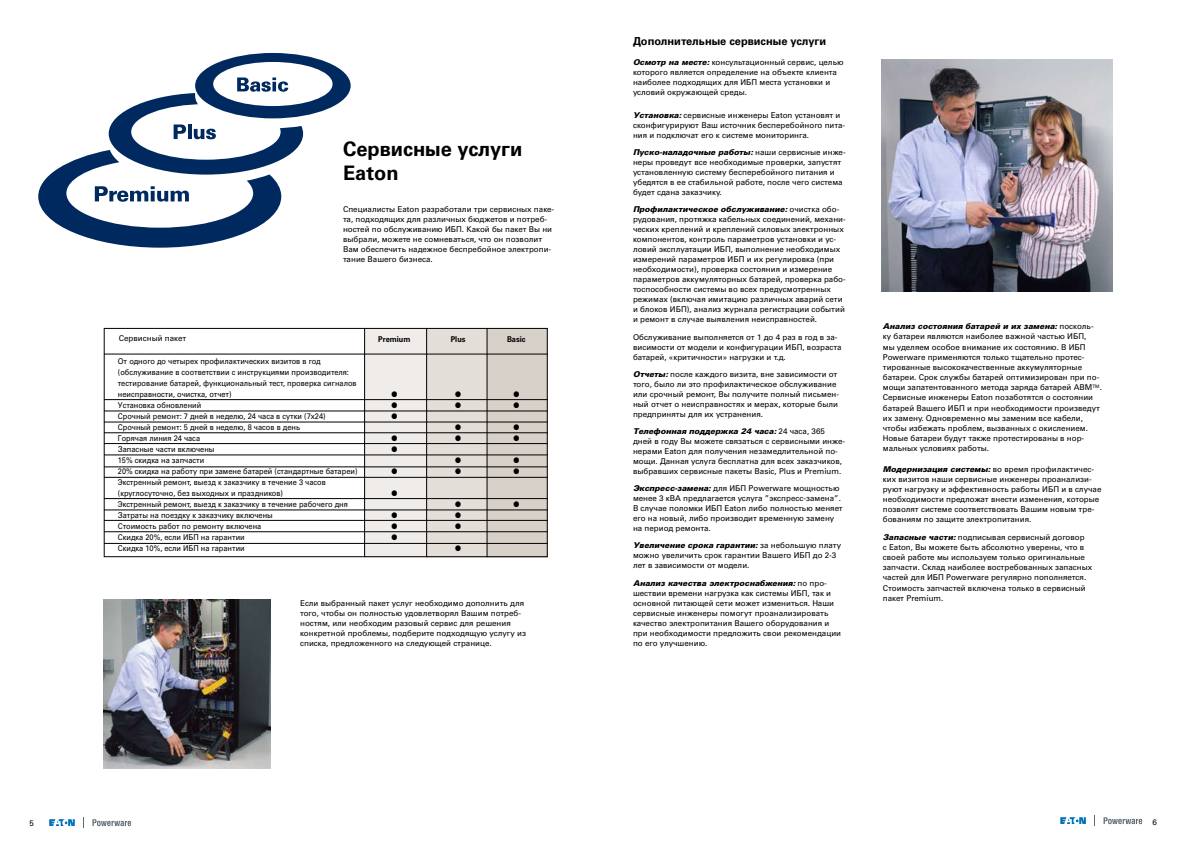
<style>
.page{position:relative;width:1191px;height:842px;background:#fff}
.page>*{position:absolute;margin:0;border:0;box-sizing:border-box;transform-origin:0 0}
.t1{font:700 20px/24px "Univers Cyr";color:#000}
.t2{font:16px "Univers Cyr";color:#000;scale:.93 1}
.t3{font:700 11px "Univers Cyr";color:#000}
.t4{font:8px/10px "Univers Cyr";color:#000}
.t5{font:8px/11px "Univers Cyr";color:#000;scale:.93 1}
.t6{font:700 8px "Univers Cyr";color:#000;scale:.93 1}
.s1{font-weight:900;font-style:italic}
</style>
<div class="page">
<svg style="left:49px;top:819px;width:26px;height:7px"></svg>
<svg style="left:92px;top:819px;width:39px;height:7px"></svg>
<svg style="left:1060px;top:817px;width:25px;height:7px"></svg>
<svg style="left:1103px;top:817px;width:39px;height:7px"></svg>
<div style="left:487px;top:328px;width:60px;height:229px;background:#d8d1ca"></div>
<div style="left:364px;top:328px;width:63px;height:229px;background:#f0ece9"></div>
<div style="left:426px;top:328px;width:61px;height:229px;background:#e4ded9"></div>
<div style="left:104px;top:328px;width:444px;height:229px;border:1px solid #000"></div>
<hr style="left:104px;top:354px;width:444px;height:1px;background:#000">
<hr style="left:426px;top:328px;width:1px;height:229px;background:#000">
<hr style="left:486px;top:328px;width:1px;height:229px;background:#000">
<hr style="left:364px;top:328px;width:1px;height:229px;background:#000">
<hr style="left:104px;top:399px;width:444px;height:1px;background:#000">
<hr style="left:104px;top:411px;width:444px;height:1px;background:#000">
<hr style="left:104px;top:422px;width:444px;height:1px;background:#000">
<hr style="left:104px;top:432px;width:444px;height:1px;background:#000">
<hr style="left:104px;top:443px;width:444px;height:1px;background:#000">
<hr style="left:104px;top:455px;width:444px;height:1px;background:#000">
<hr style="left:104px;top:477px;width:444px;height:1px;background:#000">
<hr style="left:104px;top:498px;width:444px;height:1px;background:#000">
<hr style="left:104px;top:510px;width:444px;height:1px;background:#000">
<hr style="left:104px;top:520px;width:444px;height:1px;background:#000">
<hr style="left:104px;top:531px;width:444px;height:1px;background:#000">
<hr style="left:104px;top:467px;width:444px;height:1px;background:#000">
<hr style="left:104px;top:543px;width:444px;height:1px;background:#000">
<div style="left:195px;top:53px;width:156px;height:65px;background:#002a5f;border-radius:50%"></div>
<svg style="left:38px;top:63px;width:313px;height:185px"></svg>
<img style="left:882px;top:59px;width:230px;height:233px">
<img style="left:103px;top:600px;width:168px;height:168px">
<h1 class="t1" style="left:343px;top:137px;width:181px">Сервисные услуги<br>Eaton</h1>
<p class="t4" style="left:343px;top:204px;width:213px">Специалисты Eaton разработали три сервисных паке&shy;та, подходящих для различных бюджетов и потреб&shy;ностей по обслуживанию ИБП. Какой бы пакет Вы ни выбрали, можете не сомневаться, что он позволит Вам обеспечить надежное беспребойное электропи&shy;тание Вашего бизнеса.</p>
<p class="t4" style="left:119px;top:333px;width:69px">Сервисный пакет</p>
<p class="t6" style="left:378px;top:335px;width:36px">Premium</p>
<p class="t6" style="left:451px;top:335px;width:18px">Plus</p>
<p class="t6" style="left:507px;top:335px;width:22px">Basic</p>
<p class="t5" style="left:118px;top:356px;width:258px">От одного до четырех профилактических визитов в год (обслуживание в соответствии с инструкциями производителя: тестирование батарей, функциональный тест, проверка сигналов неисправности, очистка, отчет)</p>
<h2 class="t2" style="left:392px;top:384px;width:7px">•</h2>
<h2 class="t2" style="left:455px;top:384px;width:7px">•</h2>
<h2 class="t2" style="left:514px;top:384px;width:7px">•</h2>
<p class="t5" style="left:118px;top:400px;width:91px">Установка обновлений</p>
<h2 class="t2" style="left:392px;top:395px;width:7px">•</h2>
<h2 class="t2" style="left:455px;top:395px;width:7px">•</h2>
<h2 class="t2" style="left:514px;top:395px;width:7px">•</h2>
<p class="t5" style="left:118px;top:411px;width:225px">Срочный ремонт: 7 дней в неделю, 24 часа в сутки (7х24)</p>
<h2 class="t2" style="left:392px;top:406px;width:7px">•</h2>
<p class="t5" style="left:118px;top:422px;width:198px">Срочный ремонт: 5 дней в неделю, 8 часов в день</p>
<h2 class="t2" style="left:455px;top:417px;width:7px">•</h2>
<h2 class="t2" style="left:514px;top:417px;width:7px">•</h2>
<p class="t5" style="left:118px;top:433px;width:90px">Горячая линия 24 часа</p>
<h2 class="t2" style="left:392px;top:428px;width:7px">•</h2>
<h2 class="t2" style="left:455px;top:428px;width:7px">•</h2>
<h2 class="t2" style="left:514px;top:428px;width:7px">•</h2>
<p class="t5" style="left:118px;top:444px;width:105px">Запасные части включены</p>
<h2 class="t2" style="left:392px;top:439px;width:7px">•</h2>
<p class="t5" style="left:118px;top:455px;width:94px">15% скидка на запчасти</p>
<h2 class="t2" style="left:455px;top:450px;width:7px">•</h2>
<h2 class="t2" style="left:514px;top:450px;width:7px">•</h2>
<p class="t5" style="left:118px;top:466px;width:259px">20% скидка на работу при замене батарей (стандартные батареи)</p>
<h2 class="t2" style="left:392px;top:461px;width:7px">•</h2>
<h2 class="t2" style="left:455px;top:461px;width:7px">•</h2>
<h2 class="t2" style="left:514px;top:461px;width:7px">•</h2>
<p class="t5" style="left:118px;top:477px;width:225px">Экстренный ремонт, выезд к заказчику в течение 3 часов (круглосуточно, без выходных и праздников)</p>
<h2 class="t2" style="left:392px;top:483px;width:7px">•</h2>
<p class="t5" style="left:118px;top:499px;width:249px">Экстренный ремонт, выезд к заказчику в течение рабочего дня</p>
<h2 class="t2" style="left:455px;top:494px;width:7px">•</h2>
<h2 class="t2" style="left:514px;top:494px;width:7px">•</h2>
<p class="t5" style="left:118px;top:510px;width:168px">Затраты на поездку к заказчику включены</p>
<h2 class="t2" style="left:392px;top:505px;width:7px">•</h2>
<h2 class="t2" style="left:455px;top:505px;width:7px">•</h2>
<p class="t5" style="left:118px;top:521px;width:156px">Стоимость работ по ремонту включена</p>
<h2 class="t2" style="left:392px;top:516px;width:7px">•</h2>
<h2 class="t2" style="left:455px;top:516px;width:7px">•</h2>
<p class="t5" style="left:118px;top:532px;width:138px">Скидка 20%, если ИБП на гарантии</p>
<h2 class="t2" style="left:392px;top:527px;width:7px">•</h2>
<p class="t5" style="left:118px;top:543px;width:138px">Скидка 10%, если ИБП на гарантии</p>
<h2 class="t2" style="left:455px;top:538px;width:7px">•</h2>
<p class="t4" style="left:300px;top:598px;width:227px">Если выбранный пакет услуг необходимо дополнить для того, чтобы он полностью удовлетворял Вашим потреб&shy;ностям, или необходим разовый сервис для решения конкретной проблемы, подберите подходящую услугу из списка, предложенного на следующей странице.</p>
<h3 class="t3" style="left:633px;top:34px;width:195px">Дополнительные сервисные услуги</h3>
<p class="t4" style="left:633px;top:57px;width:212px"><span class="s1">Осмотр на месте:</span> консультационный сервис, целью которого является определение на объекте клиента наиболее подходящих для ИБП места установки и условий окружающей среды.</p>
<p class="t4" style="left:633px;top:110px;width:214px"><span class="s1">Установка:</span> сервисные инженеры Eaton установят и сконфигурируют Ваш источник бесперебойного пита&shy;ния и подключат его к системе мониторинга.</p>
<p class="t4" style="left:633px;top:147px;width:214px"><span class="s1">Пуско-наладочные работы:</span> наши сервисные инже&shy;неры проведут все необходимые проверки, запустят установленную систему бесперебойного питания и убедятся в ее стабильной работе, после чего система будет сдана заказчику.</p>
<p class="t4" style="left:633px;top:204px;width:214px"><span class="s1">Профилактическое обслуживание:</span> очистка обо&shy;рудования, протяжка кабельных соединений, механи&shy;ческих креплений и креплений силовых электронных компонентов, контроль параметров установки и ус&shy;ловий эксплуатации ИБП, выполнение необходимых измерений параметров ИБП и их регулировка (при необходимости), проверка состояния и измерение параметров аккумуляторных батарей, проверка рабо&shy;тоспособности системы во всех предусмотренных режимах (включая имитацию различных аварий сети и блоков ИБП), анализ журнала регистрации событий и ремонт в случае выявления неисправностей.</p>
<p class="t4" style="left:633px;top:332px;width:210px">Обслуживание выполняется от 1 до 4 раз в год в за&shy;висимости от модели и конфигурации ИБП, возраста батарей, «критичности» нагрузки и т.д.</p>
<p class="t4" style="left:633px;top:369px;width:207px"><span class="s1">Отчеты:</span> после каждого визита, вне зависимости от того, было ли это профилактическое обслуживание или срочный ремонт, Вы получите полный письмен&shy;ный отчет о неисправностях и мерах, которые были предприняты для их устранения.</p>
<p class="t4" style="left:633px;top:426px;width:214px"><span class="s1">Телефонная поддержка 24 часа:</span> 24 часа, 365 дней в году Вы можете связаться с сервисными инже&shy;нерами Eaton для получения незамедлительной по&shy;мощи. Данная услуга бесплатна для всех заказчиков, выбравших сервисные пакеты Basic, Plus и Premium.</p>
<p class="t4" style="left:633px;top:483px;width:211px"><span class="s1">Экспресс-замена:</span> для ИБП Powerware мощностью менее 3 кВА предлагается услуга ”экспресс-замена”.<br>В случае поломки ИБП Eaton либо полностью меняет его на новый, либо производит временную замену на период ремонта.</p>
<p class="t4" style="left:633px;top:540px;width:210px"><span class="s1">Увеличение срока гарантии:</span> за небольшую плату можно увеличить срок гарантии Вашего ИБП до 2-3 лет в зависимости от модели.</p>
<p class="t4" style="left:633px;top:578px;width:210px"><span class="s1">Анализ качества электроснабжения:</span> по про&shy;шествии времени нагрузка как системы ИБП, так и основной питающей сети может измениться. Наши сервисные инженеры помогут проанализировать качество электропитания Вашего оборудования и при необходимости предложить свои рекомендации по его улучшению.</p>
<p class="t4" style="left:883px;top:321px;width:220px"><span class="s1">Анализ состояния батарей и их замена:</span> посколь&shy;ку батареи являются наиболее важной частью ИБП,<br>мы уделяем особое внимание их состоянию. В ИБП Powerware применяются только тщательно протес&shy;тированные высококачественные аккумуляторные батареи. Срок службы батарей оптимизирован при по&shy;мощи запатентованного метода заряда батарей ABM<sup>TM</sup>.<br>Сервисные инженеры Eaton позаботятся о состоянии батарей Вашего ИБП и при необходимости произведут их замену. Одновременно мы заменим все кабели, чтобы избежать проблем, вызванных с окислением.<br>Новые батареи будут также протестированы в нор&shy;мальных условиях работы.</p>
<p class="t4" style="left:883px;top:464px;width:220px"><span class="s1">Модернизация системы:</span> во время профилактичес&shy;ких визитов наши сервисные инженеры проанализи&shy;руют нагрузку и эффективность работы ИБП и в случае необходимости предложат внести изменения, которые позволят системе соответствовать Вашим новым тре&shy;бованиям по защите электропитания.</p>
<p class="t4" style="left:883px;top:532px;width:211px"><span class="s1">Запасные части:</span> подписывая сервисный договор<br>с Eaton, Вы можете быть абсолютно уверены, что в своей работе мы используем только оригинальные запчасти. Склад наиболее востребованных запасных частей для ИБП Powerware регулярно пополняется.<br>Стоимость запчастей включена только в сервисный пакет Premium.</p>
<p class="t4" style="left:29px;top:818px;width:6px">5</p>
<p class="t4" style="left:1152px;top:817px;width:6px">6</p>
</div>
